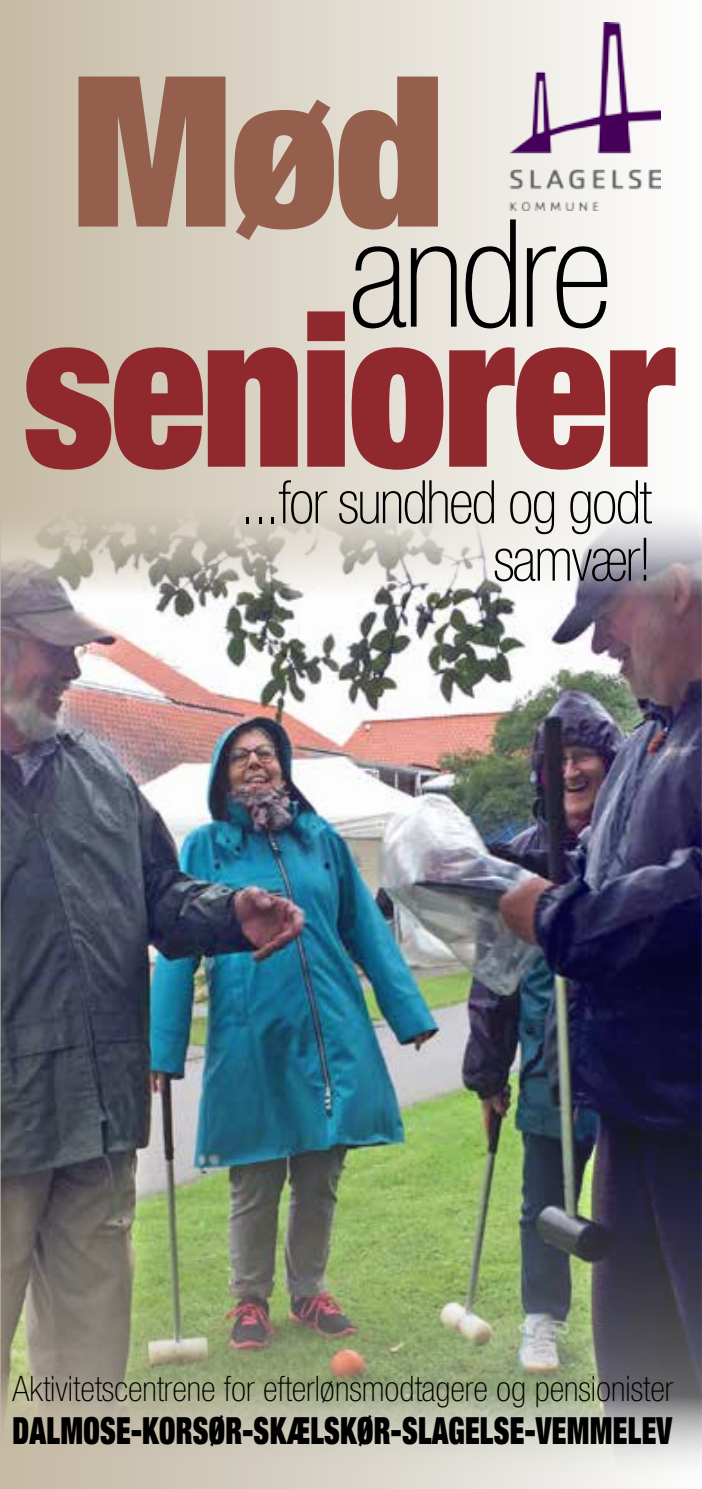
<style>
.page{position:relative;width:702px;height:1489px;background:#fff}
.page>*{position:absolute;margin:0;border:0;box-sizing:border-box;transform-origin:0 0}
.t1{font:900 expanded 215px "Helvetica Neue";letter-spacing:-.01em;color:#90292d;scale:.9 1}
.t2{font:900 expanded 210px "Helvetica Neue";color:#94604d}
.t3{font:100 condensed 150px "Helvetica Neue";letter-spacing:-.03em;color:#000}
.t4{font:100 condensed 60px/57.5px "Helvetica Neue";letter-spacing:-.03em;color:#000;text-align:right}
.t5{font:900 expanded 37.5px "Helvetica Neue";letter-spacing:.01em;color:#000;scale:.78 1}
.t6{font:100 condensed 35.25px "Helvetica Neue";color:#000}
</style>
<div class="page">
<div style="left:0;top:0;width:702px;height:1102px;background:linear-gradient(to right,#c6bba4,#fefefe)"></div>
<img style="left:509px;top:23px;width:151px;height:188px">
<img style="left:1px;top:497px;width:701px;height:991px">
<h2 class="t2" style="left:70px;top:17px;width:375px">Mød</h2>
<h3 class="t3" style="left:349px;top:190px;width:264px">andre</h3>
<h1 class="t1" style="left:24px;top:252px;width:726px">seniorer</h1>
<h3 class="t4" style="left:240px;top:473px;width:412px">...for sundhed og godt samvær!</h3>
<p class="t6" style="left:12px;top:1368px;width:662px">Aktivitetscentrene for efterlønsmodtagere og pensionister</p>
<p class="t5" style="left:12px;top:1406px;width:847px">DALMOSE-KORSØR-SKÆLSKØR-SLAGELSE-VEMMELEV</p>
</div>
